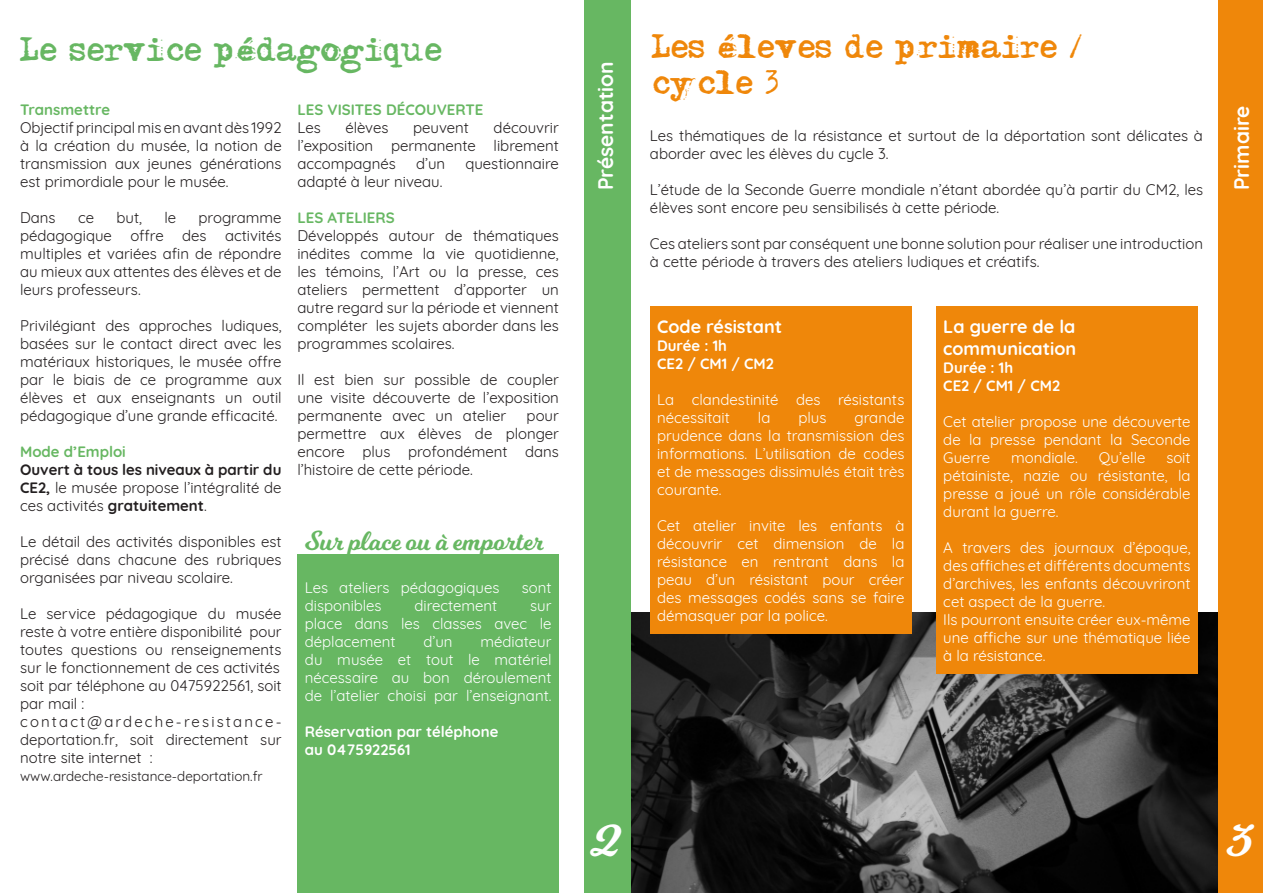
<style>
.page{position:relative;width:1263px;height:893px;background:#fff}
.page>*{position:absolute;margin:0;border:0;box-sizing:border-box;transform-origin:0 0}
.t1{font:45px "Milkshake";color:#fff}
.t2{font:30px/36px "Adler";color:#ef870a}
.t3{font:30px "Adler";color:#67b762}
.t4{font:27px "Milkshake";color:#67b762}
.t5{font:700 21px "Quicksand";color:#fff}
.t6{font:700 18px/21.6px "Quicksand";color:#fff}
.t7{font:15px/18px "Quicksand";color:#231f20;text-align:justify}
.t8{font:15px/18px "Quicksand";color:#fff;text-align:justify}
.t9{font:700 15px/18px "Quicksand";color:#231f20;text-align:justify}
.t10{font:700 15px "Quicksand";color:#fff}
.t11{font:700 15px "Quicksand";color:#67b762}
.t12{font:13.5px "Quicksand";color:#231f20}
.s1{font-weight:400}
</style>
<div class="page">
<div style="left:584px;top:0;width:47px;height:893px;background:#67b762"></div>
<div style="left:297px;top:555px;width:262px;height:338px;background:#67b762"></div>
<div style="left:1218px;top:0;width:44px;height:893px;background:#ef870a"></div>
<img style="left:631px;top:612px;width:587px;height:281px">
<div style="left:650px;top:306px;width:261px;height:328px;background:#ef870a"></div>
<div style="left:936px;top:306px;width:262px;height:368px;background:#ef870a"></div>
<p class="t3" style="left:20px;top:37px;width:424px">Le service pédagogique</p>
<p class="t11" style="left:20px;top:97px;width:92px">Transmettre</p>
<p class="t7" style="left:20px;top:117px;width:263px">Objectif principal mis en avant dès 1992 à la création du musée, la notion de transmission aux jeunes générations est primordiale pour le musée.</p>
<p class="t7" style="left:20px;top:207px;width:37px">Dans</p>
<p class="t7" style="left:78px;top:207px;width:18px">ce</p>
<p class="t7" style="left:117px;top:207px;width:27px">but,</p>
<p class="t7" style="left:165px;top:207px;width:13px">le</p>
<p class="t11" style="left:297px;top:97px;width:188px">LES VISITES DÉCOUVERTE</p>
<p class="t7" style="left:297px;top:117px;width:25px">Les</p>
<p class="t7" style="left:345px;top:117px;width:45px">élèves</p>
<p class="t7" style="left:413px;top:117px;width:57px">peuvent</p>
<p class="t7" style="left:297px;top:117px;width:263px;text-indent:196px">découvrir l’exposition permanente librement accompagnés</p>
<p class="t7" style="left:416px;top:153px;width:31px">d’un</p>
<p class="t7" style="left:465px;top:153px;width:95px">questionnaire</p>
<p class="t7" style="left:297px;top:171px;width:147px">adapté à leur niveau.</p>
<p class="t11" style="left:297px;top:205px;width:99px">LES ATELIERS</p>
<p class="t7" style="left:297px;top:225px;width:263px">Développés autour de thématiques inédites comme la vie quotidienne, les témoins, l’Art ou la presse, ces ateliers permettent d’apporter un autre regard sur la période et viennent compléter les sujets aborder dans les programmes scolaires.</p>
<p class="t7" style="left:297px;top:369px;width:263px">Il est bien sur possible de coupler une visite découverte de l’exposition permanente avec un atelier</p>
<p class="t7" style="left:20px;top:207px;width:263px;text-indent:178px">programme pédagogique offre des activités multiples et variées afin de répondre au mieux aux attentes des élèves et de leurs professeurs.</p>
<p class="t7" style="left:20px;top:315px;width:263px">Privilégiant des approches ludiques, basées sur le contact direct avec les matériaux historiques, le musée offre par le biais de ce programme aux élèves et aux enseignants un outil pédagogique d’une grande efficacité.</p>
<p class="t11" style="left:20px;top:439px;width:107px">Mode d’Emploi</p>
<p class="t9" style="left:20px;top:459px;width:263px">Ouvert à tous les niveaux à partir du CE2, <span class="s1">le musée propose l’intégralité de ces activités</span> gratuitement<span class="s1">.</span></p>
<p class="t7" style="left:20px;top:531px;width:263px">Le détail des activités disponibles est précisé dans chacune des rubriques organisées par niveau scolaire.</p>
<p class="t7" style="left:20px;top:603px;width:263px">Le service pédagogique du musée reste à votre entière disponibilité pour toutes questions ou renseignements sur le fonctionnement de ces activités</p>
<p class="t7" style="left:20px;top:675px;width:263px">soit par téléphone au 0475922561, soit par mail :</p>
<p class="t7" style="left:20px;top:711px;width:263px">contact@ardeche-resistance&shy;deportation.fr, soit directement sur notre site internet :</p>
<p class="t12" style="left:20px;top:765px;width:244px">www.ardeche-resistance-deportation.fr</p>
<p class="t7" style="left:297px;top:405px;width:263px;text-indent:229px">pour permettre aux élèves de plonger encore plus profondément dans l’histoire de cette période.</p>
<p class="t4" style="left:305px;top:522px;width:240px">Sur place ou à emporter</p>
<p class="t8" style="left:305px;top:577px;width:196px">Les ateliers pédagogiques</p>
<p class="t8" style="left:522px;top:577px;width:31px">sont</p>
<p class="t8" style="left:305px;top:595px;width:78px">disponibles</p>
<p class="t8" style="left:414px;top:595px;width:84px">directement</p>
<p class="t8" style="left:305px;top:595px;width:248px;text-indent:225px">sur place dans les classes avec le déplacement</p>
<p class="t8" style="left:305px;top:631px;width:248px;text-indent:176px">médiateur du musée et tout le matériel nécessaire au bon déroulement de l’atelier choisi par l’enseignant.</p>
<p class="t10" style="left:305px;top:719px;width:195px">Réservation par téléphone</p>
<p class="t10" style="left:305px;top:737px;width:107px">au 0475922561</p>
<p class="t8" style="left:423px;top:631px;width:31px">d’un</p>
<p class="t5" style="left:588px;top:190px;width:130px;rotate:-90deg">Présentation</p>
<p class="t2" style="left:652px;top:34px;width:433px">Les éleves de primaire / cycle 3</p>
<p class="t7" style="left:650px;top:125px;width:554px">Les thématiques de la résistance et surtout de la déportation sont délicates à aborder avec les élèves du cycle 3.</p>
<p class="t7" style="left:650px;top:179px;width:555px">L’étude de la Seconde Guerre mondiale n’étant abordée qu’à partir du CM2, les élèves sont encore peu sensibilisés à cette période.</p>
<p class="t7" style="left:650px;top:233px;width:554px">Ces ateliers sont par conséquent une bonne solution pour réaliser une introduction à cette période à travers des ateliers ludiques et créatifs.</p>
<p class="t6" style="left:657px;top:314px;width:127px">Code résistant</p>
<p class="t10" style="left:657px;top:333px;width:71px">Durée : 1h</p>
<p class="t10" style="left:657px;top:351px;width:118px">CE2 / CM1 / CM2</p>
<p class="t8" style="left:657px;top:389px;width:249px">La clandestinité des résistants nécessitait</p>
<p class="t8" style="left:657px;top:407px;width:249px;text-indent:197px">grande prudence dans la transmission des informations. L’utilisation de codes et de messages dissimulés était très courante.</p>
<p class="t8" style="left:657px;top:515px;width:249px">Cet atelier invite les enfants à découvrir cet dimension de la résistance en rentrant dans la peau d’un résistant pour créer des messages codés sans se faire démasquer par la police.</p>
<p class="t8" style="left:758px;top:407px;width:14px">la</p>
<p class="t8" style="left:798px;top:407px;width:29px">plus</p>
<p class="t6" style="left:943px;top:314px;width:134px">La guerre de la communication</p>
<p class="t10" style="left:943px;top:355px;width:71px">Durée : 1h</p>
<p class="t10" style="left:943px;top:373px;width:118px">CE2 / CM1 / CM2</p>
<p class="t8" style="left:943px;top:411px;width:249px">Cet atelier propose une découverte de la presse pendant la Seconde Guerre</p>
<p class="t8" style="left:1011px;top:447px;width:68px">mondiale.</p>
<p class="t8" style="left:1099px;top:447px;width:48px">Qu’elle</p>
<p class="t8" style="left:943px;top:447px;width:249px;text-indent:223px">soit pétainiste, nazie ou résistante, la presse a joué un rôle considérable durant la guerre.</p>
<p class="t8" style="left:943px;top:537px;width:249px">A travers des journaux d’époque, des affiches et différents documents d’archives, les enfants découvriront cet aspect de la guerre.</p>
<p class="t8" style="left:943px;top:609px;width:249px">Ils pourront ensuite créer eux-même une affiche sur une thématique liée à la résistance.</p>
<p class="t5" style="left:1224px;top:190px;width:86px;rotate:-90deg">Primaire</p>
<p class="t1" style="left:594px;top:808px;width:27px">2</p>
<p class="t1" style="left:1228px;top:808px;width:26px">3</p>
</div>
